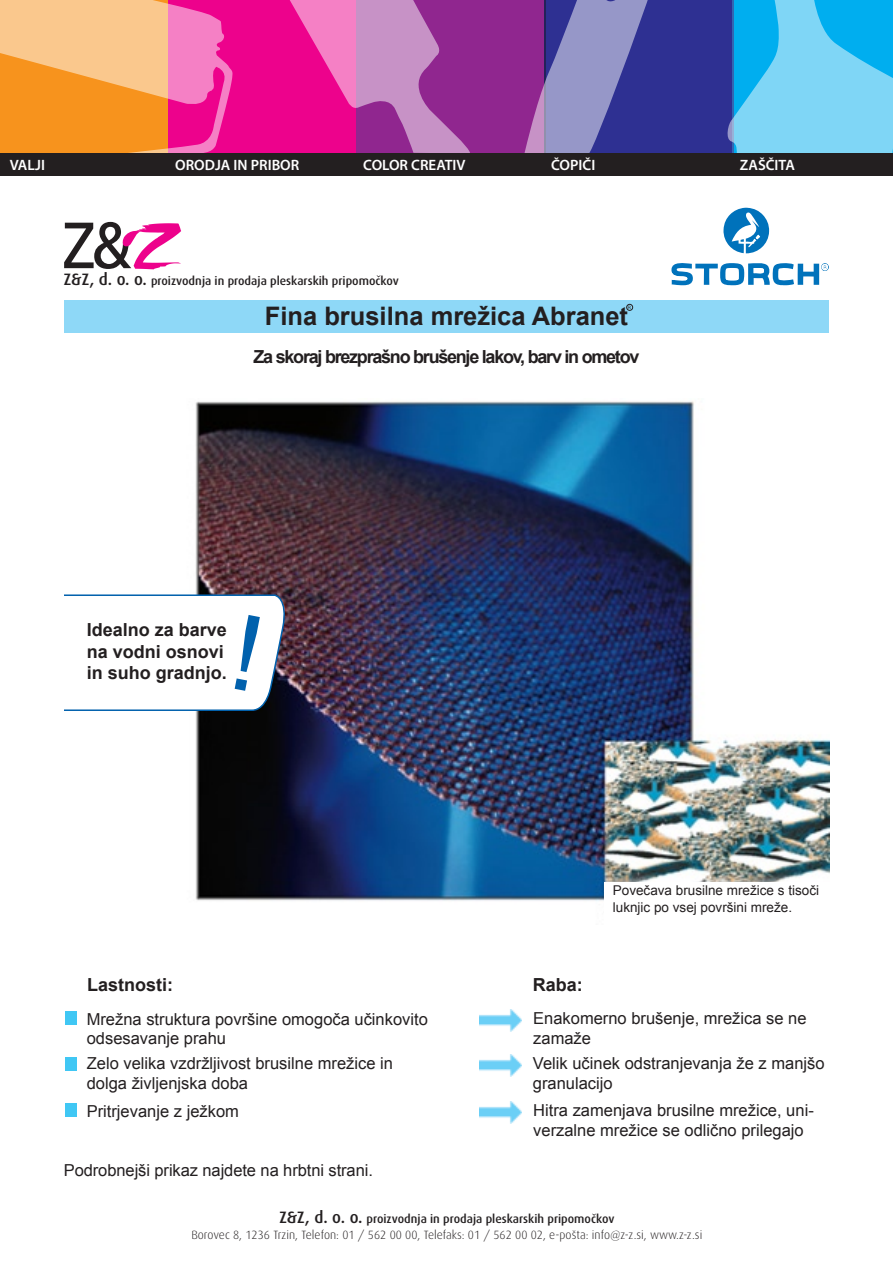
<style>
.page{position:relative;width:893px;height:1263px;background:#fff}
.page>*{position:absolute;margin:0;border:0;box-sizing:border-box;transform-origin:0 0}
.t1{font:700 25.5px "Arial";color:#231f20}
.t2{font:700 18px/21.6px "Arial";color:#231f20}
.t3{font:700 18px "Arial";letter-spacing:-.07em;color:#231f20}
.t4{font:16.5px/19.8px "Arial";color:#231f20}
.t5{font:600 15px "Myriad Pro";color:#fff}
.t6{font:13.5px/16.2px "Arial";color:#231f20}
.t7{font:500 12px "Dax";color:#231f20}
.t8{font:300 12px "Dax";color:#231f20}
.t9{font:4.5px "Arial";color:#231f20}
.s1{font-size:16.5px}
</style>
<div class="page">
<img style="left:195px;top:401px;width:634px;height:500px">
<svg style="left:671px;top:208px;width:158px;height:77px"></svg>
<div style="left:64px;top:301px;width:764px;height:32px;background:#8ed8f7"></div>
<div style="left:65px;top:1012px;width:12px;height:13px;background:#40c7f4"></div>
<div style="left:65px;top:1057px;width:12px;height:13px;background:#40c7f4"></div>
<div style="left:65px;top:1103px;width:12px;height:13px;background:#40c7f4"></div>
<svg style="left:64px;top:222px;width:117px;height:47px"></svg>
<div style="left:545px;top:0;width:187px;height:154px;background:#2e3092"></div>
<div style="left:356px;top:0;width:188px;height:154px;background:#90268f"></div>
<div style="left:167px;top:0;width:189px;height:154px;background:#ed028c"></div>
<svg style="left:727px;top:0;width:166px;height:153px;background:#54c2ef"></svg>
<svg style="left:524px;top:0;width:124px;height:153px"></svg>
<svg style="left:290px;top:0;width:180px;height:153px"></svg>
<svg style="left:0;top:0;width:233px;height:153px;background:#f6906c"></svg>
<div style="left:0;top:153px;width:893px;height:23px;background:#231f20"></div>
<img style="left:479px;top:1009px;width:43px;height:22px">
<img style="left:479px;top:1055px;width:43px;height:21px">
<img style="left:479px;top:1102px;width:43px;height:21px">
<div style="left:626px;top:304px;width:7px;height:7px;border:1px solid #231f20;border-radius:50%"></div>
<div style="left:605px;top:882px;width:242px;height:55px;background:#fff"></div>
<svg style="left:64px;top:594px;width:225px;height:118px"></svg>
<p class="t5" style="left:10px;top:155px;width:37px">VALJI</p>
<p class="t5" style="left:175px;top:155px;width:126px">ORODJA IN PRIBOR</p>
<p class="t5" style="left:363px;top:155px;width:104px">COLOR CREATIV</p>
<p class="t5" style="left:551px;top:155px;width:46px">ČOPIČI</p>
<p class="t5" style="left:740px;top:155px;width:56px">ZAŠČITA</p>
<p class="t7" style="left:64px;top:274px;width:337px"><span class="s1">Z&amp;Z, d. o. o.</span> proizvodnja in prodaja pleskarskih pripomockov</p>
<p class="t9" style="left:628px;top:304px;width:5px">R</p>
<p class="t1" style="left:265px;top:299px;width:365px">Fina brusilna mrežica Abranet</p>
<p class="t3" style="left:254px;top:345px;width:387px">Za skoraj brezprašno brušenje lakov, barv in ometov</p>
<p class="t2" style="left:87px;top:620px;width:142px">Idealno za barve na vodni osnovi in suho gradnjo.</p>
<p class="t6" style="left:613px;top:883px;width:208px">Povečava brusilne mrežice s tisoči luknjic po vsej površini mreže.</p>
<p class="t2" style="left:87px;top:975px;width:88px">Lastnosti:</p>
<p class="t2" style="left:533px;top:975px;width:52px">Raba:</p>
<p class="t4" style="left:87px;top:1009px;width:343px">Mrežna struktura površine omogoča učinkovito</p>
<p class="t4" style="left:87px;top:1029px;width:141px">odsesavanje prahu</p>
<p class="t4" style="left:533px;top:1009px;width:275px">Enakomerno brušenje, mrežica se ne</p>
<p class="t4" style="left:533px;top:1028px;width:59px">zamaže</p>
<p class="t4" style="left:87px;top:1053px;width:308px">Zelo velika vzdržljivost brusilne mrežice in</p>
<p class="t4" style="left:87px;top:1073px;width:163px">dolga življenjska doba</p>
<p class="t4" style="left:533px;top:1053px;width:293px">Velik učinek odstranjevanja že z manjšo granulacijo</p>
<p class="t4" style="left:87px;top:1101px;width:154px">Pritrjevanje z ježkom</p>
<p class="t4" style="left:533px;top:1101px;width:282px">Hitra zamenjava brusilne mrežice, uni&shy;verzalne mrežice se odlično prilegajo</p>
<p class="t4" style="left:64px;top:1161px;width:311px">Podrobnejši prikaz najdete na hrbtni strani.</p>
<p class="t7" style="left:279px;top:1212px;width:337px"><span class="s1">Z&amp;Z, d. o. o.</span> proizvodnja in prodaja pleskarskih pripomockov</p>
<p class="t8" style="left:191px;top:1228px;width:512px">Borovec 8, 1236 Trzin, Telefon: 01 / 562 00 00, Telefaks: 01 / 562 00 02, e-pošta: info@z-z.si, www.z-z.si</p>
</div>
